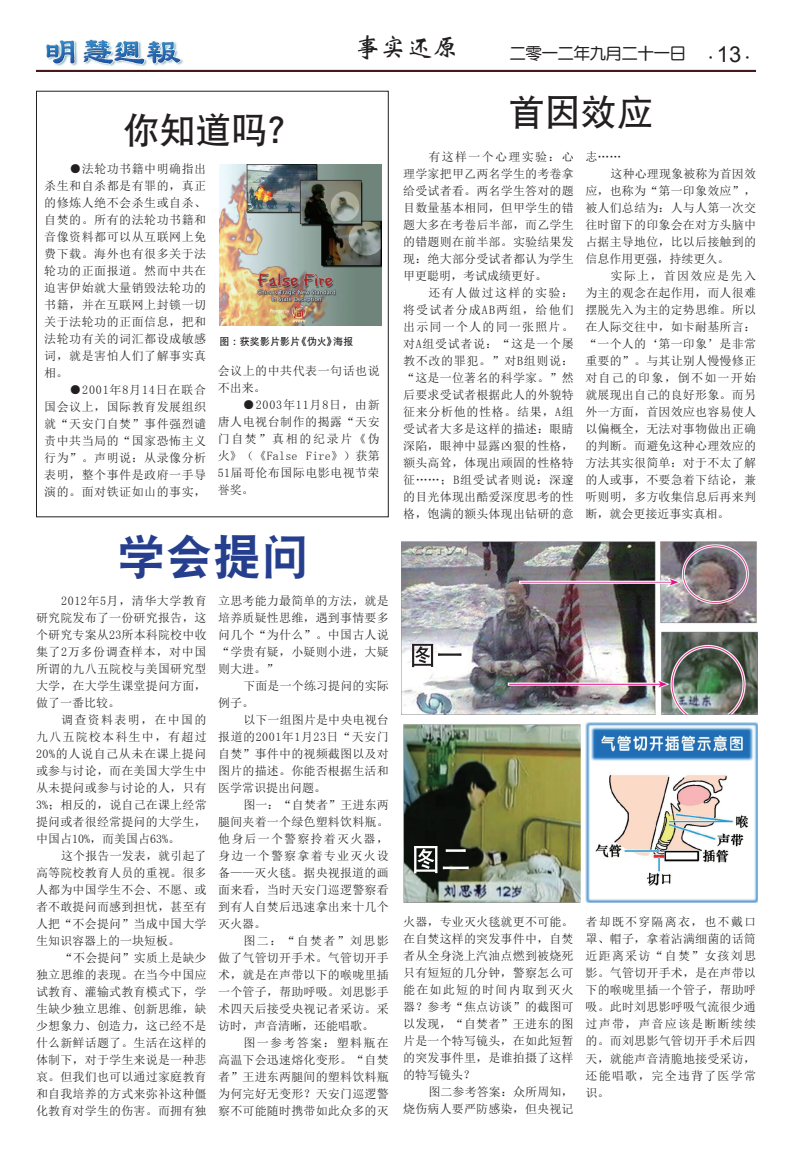
<style>
.page{position:relative;width:792px;height:1152px;background:#fff}
.page>*{position:absolute;margin:0;border:0;box-sizing:border-box;transform-origin:0 0}
.t1{font:48px "DFP Hei W9";color:#253f8e}
.t2{font:36px "DFP Hei W7";color:#231f20}
.t3{font:26px "ST Xinwei";color:#231f20}
.t4{font:16px "FZY3 JW GB1 0";color:#231f20}
.t5{font:12px/17px "Sim Sun";letter-spacing:.015em;color:#231f20;text-align:justify}
.t6{font:12px/17px "Sim Sun";letter-spacing:.04em;color:#231f20}
.t7{font:12px "Sim Sun";letter-spacing:.1em;color:#231f20}
.t8{font:12px "Sim Sun";letter-spacing:.11em;color:#231f20}
.t9{font:10px "DF Hei W7";letter-spacing:.01em;color:#231f20}
.s1{font-family:"Arial";font-size:22px}
</style>
<div class="page">
<hr style="left:36px;top:70px;width:720px;height:2px;background:#461a1a">
<img style="left:46px;top:40px;width:137px;height:26px">
<img style="left:220px;top:164px;width:161px;height:162px">
<img style="left:403px;top:723px;width:355px;height:180px">
<svg style="left:414px;top:846px;width:55px;height:27px"></svg>
<img style="left:401px;top:542px;width:356px;height:173px">
<svg style="left:412px;top:644px;width:49px;height:23px"></svg>
<h2 class="t2" style="left:123px;top:112px;width:182px">你知道吗？</h2>
<h3 class="t3" style="left:354px;top:34px;width:105px">事实还原</h3>
<h3 class="t4" style="left:510px;top:45px;width:245px">二零一二年九月二十一日 <sub>・</sub><span class="s1">13</span><sub>・</sub></h3>
<h2 class="t2" style="left:509px;top:94px;width:145px">首因效应</h2>
<p class="t5" style="left:44px;top:160px;width:164px;text-indent:25px">●法轮功书籍中明确指出杀生和自杀都是有罪的，真正的修炼人绝不会杀生或自杀、自焚的。所有的法轮功书籍和音像资料都可以从互联网上免费下载。海外也有很多关于法轮功的正面报道。然而中共在迫害伊始就大量销毁法轮功的书籍，并在互联网上封锁一切关于法轮功的正面信息，把和法轮功有关的词汇都设成敏感词，就是害怕人们了解事实真相。</p>
<p class="t5" style="left:44px;top:381px;width:164px;text-indent:25px">●2001年8月14日在联合国会议上，国际教育发展组织就“天安门自焚”事件强烈谴责中共当局的“国家恐怖主义行为”。声明说：从录像分析表明，整个事件是政府一手导演的。面对铁证如山的事实，</p>
<p class="t9" style="left:220px;top:336px;width:135px">图：获奖影片影片《伪火》海报</p>
<p class="t6" style="left:218px;top:362px;width:164px">会议上的中共代表一句话也说不出来。</p>
<p class="t5" style="left:218px;top:396px;width:164px;text-indent:25px">●2003年11月8日，由新唐人电视台制作的揭露“天安门自焚”真相的纪录片《伪火》（《False Fire》）获第51届哥伦布国际电影电视节荣誉奖。</p>
<h1 class="t1" style="left:117px;top:533px;width:194px">学会提问</h1>
<p class="t5" style="left:36px;top:592px;width:172px;text-indent:25px">2012年5月，清华大学教育研究院发布了一份研究报告，这个研究专案从23所本科院校中收集了2万多份调查样本，对中国所谓的九八五院校与美国研究型大学，在大学生课堂提问方面，做了一番比较。</p>
<p class="t5" style="left:36px;top:711px;width:172px;text-indent:25px">调查资料表明，在中国的九八五院校本科生中，有超过20%的人说自己从未在课上提问或参与讨论，而在美国大学生中从未提问或参与讨论的人，只有3%；相反的，说自己在课上经常提问或者很经常提问的大学生，中国占10%，而美国占63%。</p>
<p class="t5" style="left:36px;top:847px;width:172px;text-indent:25px">这个报告一发表，就引起了高等院校教育人员的重视。很多人都为中国学生不会、不愿、或者不敢提问而感到担忧，甚至有人把“不会提问”当成中国大学生知识容器上的一块短板。</p>
<p class="t5" style="left:36px;top:949px;width:172px;text-indent:25px">“不会提问”实质上是缺少独立思维的表现。在当今中国应试教育、灌输式教育模式下，学生缺少独立思维、创新思维，缺少想象力、创造力，这已经不是什么新鲜话题了。生活在这样的体制下，对于学生来说是一种悲哀。但我们也可以通过家庭教育和自我培养的方式来弥补这种僵化教育对学生的伤害。而拥有独</p>
<p class="t5" style="left:218px;top:592px;width:172px">立思考能力最简单的方法，就是培养质疑性思维，遇到事情要多问几个“为什么”。中国古人说“学贵有疑，小疑则小进，大疑则大进。”</p>
<p class="t5" style="left:218px;top:677px;width:172px;text-indent:25px">下面是一个练习提问的实际例子。</p>
<p class="t5" style="left:218px;top:711px;width:172px;text-indent:25px">以下一组图片是中央电视台报道的2001年1月23日“天安门自焚”事件中的视频截图以及对图片的描述。你能否根据生活和医学常识提出问题。</p>
<p class="t5" style="left:218px;top:796px;width:172px;text-indent:25px">图一：“自焚者”王进东两腿间夹着一个绿色塑料饮料瓶。他身后一个警察拎着灭火器，身边一个警察拿着专业灭火设备——灭火毯。据央视报道的画面来看，当时天安门巡逻警察看到有人自焚后迅速拿出来十几个灭火器。</p>
<p class="t5" style="left:218px;top:932px;width:172px;text-indent:25px">图二：“自焚者”刘思影做了气管切开手术。气管切开手术，就是在声带以下的喉咙里插一个管子，帮助呼吸。刘思影手术四天后接受央视记者采访。采访时，声音清晰，还能唱歌。</p>
<p class="t5" style="left:218px;top:1034px;width:172px;text-indent:25px">图一参考答案：塑料瓶在高温下会迅速熔化变形。“自焚者”王进东两腿间的塑料饮料瓶为何完好无变形？天安门巡逻警察不可能随时携带如此众多的灭</p>
<p class="t5" style="left:403px;top:148px;width:172px;text-indent:25px">有这样一个心理实验：心理学家把甲乙两名学生的考卷拿给受试者看。两名学生答对的题目数量基本相同，但甲学生的错题大多在考卷后半部，而乙学生的错题则在前半部。实验结果发现：绝大部分受试者都认为学生甲更聪明，考试成绩更好。</p>
<p class="t5" style="left:403px;top:284px;width:172px;text-indent:25px">还有人做过这样的实验：将受试者分成AB两组，给他们出示同一个人的同一张照片。对A组受试者说：“这是一个屡教不改的罪犯。”对B组则说：“这是一位著名的科学家。”然后要求受试者根据此人的外貌特征来分析他的性格。结果，A组受试者大多是这样的描述：眼睛深陷，眼神中显露凶狠的性格，额头高耸，体现出顽固的性格特征……；B组受试者则说：深邃的目光体现出酷爱深度思考的性格，饱满的额头体现出钻研的意</p>
<p class="t5" style="left:585px;top:149px;width:37px">志……</p>
<p class="t5" style="left:611px;top:166px;width:147px">这种心理现象被称为首因效</p>
<p class="t5" style="left:585px;top:183px;width:172px">应，也称为“第一印象效应”，</p>
<p class="t5" style="left:585px;top:200px;width:172px">被人们总结为：人与人第一次交</p>
<p class="t5" style="left:585px;top:217px;width:172px">往时留下的印象会在对方头脑中</p>
<p class="t5" style="left:585px;top:234px;width:172px">占据主导地位，比以后接触到的</p>
<p class="t5" style="left:585px;top:251px;width:145px">信息作用更强，持续更久。</p>
<p class="t8" style="left:611px;top:270px;width:147px">实际上，首因效应是先入</p>
<p class="t5" style="left:585px;top:285px;width:172px">为主的观念在起作用，而人很难</p>
<p class="t5" style="left:585px;top:302px;width:172px">摆脱先入为主的定势思维。所以</p>
<p class="t5" style="left:585px;top:319px;width:172px">在人际交往中，如卡耐基所言：</p>
<p class="t5" style="left:585px;top:336px;width:172px">“一个人的‘第一印象’是非常</p>
<p class="t5" style="left:585px;top:353px;width:172px">重要的”。与其让别人慢慢修正</p>
<p class="t7" style="left:585px;top:372px;width:172px">对自己的印象，倒不如一开始</p>
<p class="t5" style="left:585px;top:387px;width:172px">就展现出自己的良好形象。而另</p>
<p class="t5" style="left:585px;top:404px;width:172px">外一方面，首因效应也容易使人</p>
<p class="t5" style="left:585px;top:421px;width:172px">以偏概全，无法对事物做出正确</p>
<p class="t5" style="left:585px;top:438px;width:172px">的判断。而避免这种心理效应的</p>
<p class="t5" style="left:585px;top:455px;width:172px">方法其实很简单：对于不太了解</p>
<p class="t5" style="left:585px;top:472px;width:172px">的人或事，不要急着下结论，兼</p>
<p class="t5" style="left:585px;top:489px;width:172px">听则明，多方收集信息后再来判</p>
<p class="t5" style="left:585px;top:506px;width:145px">断，就会更接近事实真相。</p>
<p class="t5" style="left:403px;top:914px;width:172px">火器，专业灭火毯就更不可能。在自焚这样的突发事件中，自焚者从全身浇上汽油点燃到被烧死只有短短的几分钟，警察怎么可能在如此短的时间内取到灭火器？参考“焦点访谈”的截图可以发现，“自焚者”王进东的图片是一个特写镜头，在如此短暂的突发事件里，是谁拍摄了这样的特写镜头？</p>
<p class="t5" style="left:403px;top:1084px;width:172px;text-align:right">图二参考答案：众所周知，<br>烧伤病人要严防感染，但央视记</p>
<p class="t5" style="left:586px;top:914px;width:172px">者却既不穿隔离衣，也不戴口罩、帽子，拿着沾满细菌的话筒近距离采访“自焚”女孩刘思影。气管切开手术，是在声带以下的喉咙里插一个管子，帮助呼吸。此时刘思影呼吸气流很少通过声带，声音应该是断断续续的。而刘思影气管切开手术后四天，就能声音清脆地接受采访，还能唱歌，完全违背了医学常识。</p>
</div>
